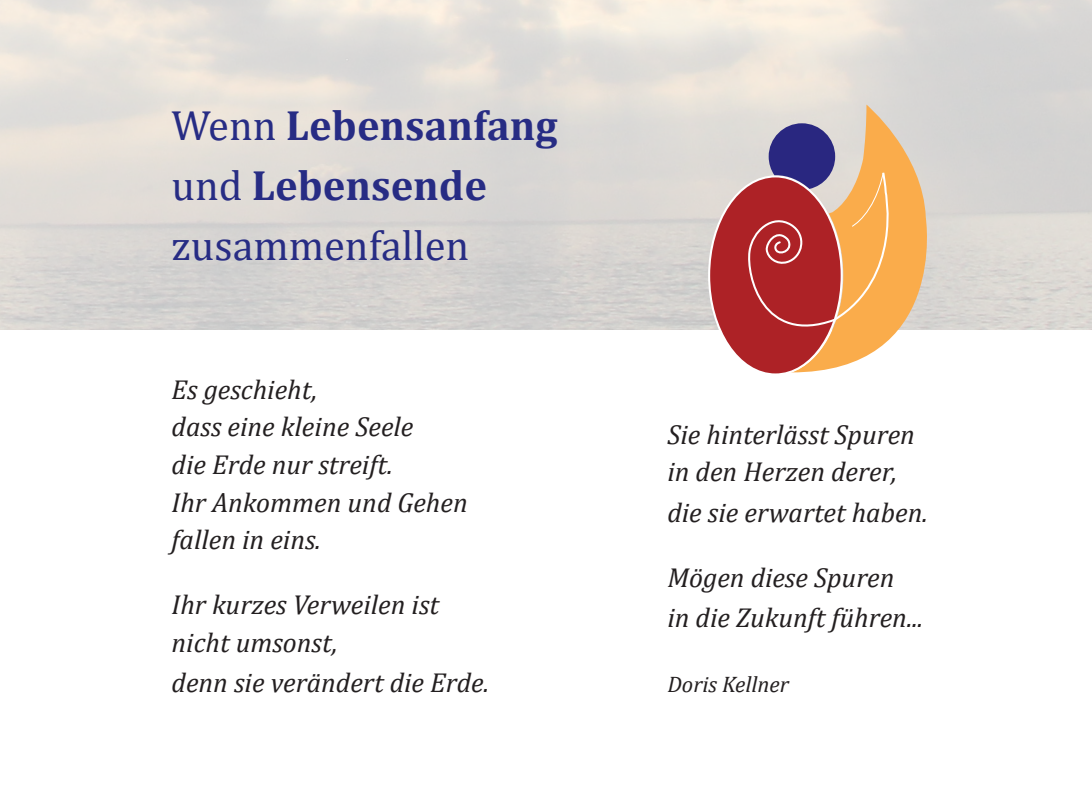
<style>
.page{position:relative;width:1092px;height:787px;background:#fff}
.page>*{position:absolute;margin:0;border:0;box-sizing:border-box;transform-origin:0 0}
.t1{font:700 42.5px "Cambria";color:#272c84}
.t2{font:42.5px "Cambria";color:#272c84}
.t3{font:italic 27.5px "Cambria";color:#231f20}
.t4{font:italic 22.5px "Cambria";color:#231f20}
.s1{font-weight:400}
</style>
<div class="page">
<svg style="left:790px;top:105px;width:158px;height:268px"></svg>
<div style="left:709px;top:176px;width:132px;height:198px;background:#ad2226;border-radius:50%"></div>
<svg style="left:746px;top:123px;width:156px;height:222px"></svg>
<p class="t1" style="left:171px;top:95px;width:387px"><span class="s1">Wenn</span> Lebensanfang</p>
<p class="t1" style="left:171px;top:155px;width:317px"><span class="s1">und</span> Lebensende</p>
<p class="t2" style="left:171px;top:220px;width:299px">zusammenfallen</p>
<p class="t3" style="left:171px;top:370px;width:147px">Es geschieht,</p>
<p class="t3" style="left:171px;top:407px;width:243px">dass eine kleine Seele</p>
<p class="t3" style="left:171px;top:445px;width:223px">die Erde nur streift.</p>
<p class="t3" style="left:171px;top:482px;width:298px">Ihr Ankommen und Gehen</p>
<p class="t3" style="left:171px;top:520px;width:151px">fallen in eins.</p>
<p class="t3" style="left:171px;top:585px;width:269px">Ihr kurzes Verweilen ist</p>
<p class="t3" style="left:171px;top:622px;width:167px">nicht umsonst,</p>
<p class="t3" style="left:171px;top:662px;width:319px">denn sie verändert die Erde.</p>
<p class="t3" style="left:667px;top:415px;width:249px">Sie hinterlässt Spuren</p>
<p class="t3" style="left:667px;top:452px;width:231px">in den Herzen derer,</p>
<p class="t3" style="left:667px;top:492px;width:262px">die sie erwartet haben.</p>
<p class="t3" style="left:667px;top:557px;width:228px">Mögen diese Spuren</p>
<p class="t3" style="left:667px;top:597px;width:257px">in die Zukunft führen...</p>
<p class="t4" style="left:667px;top:668px;width:123px">Doris Kellner</p>
</div>
